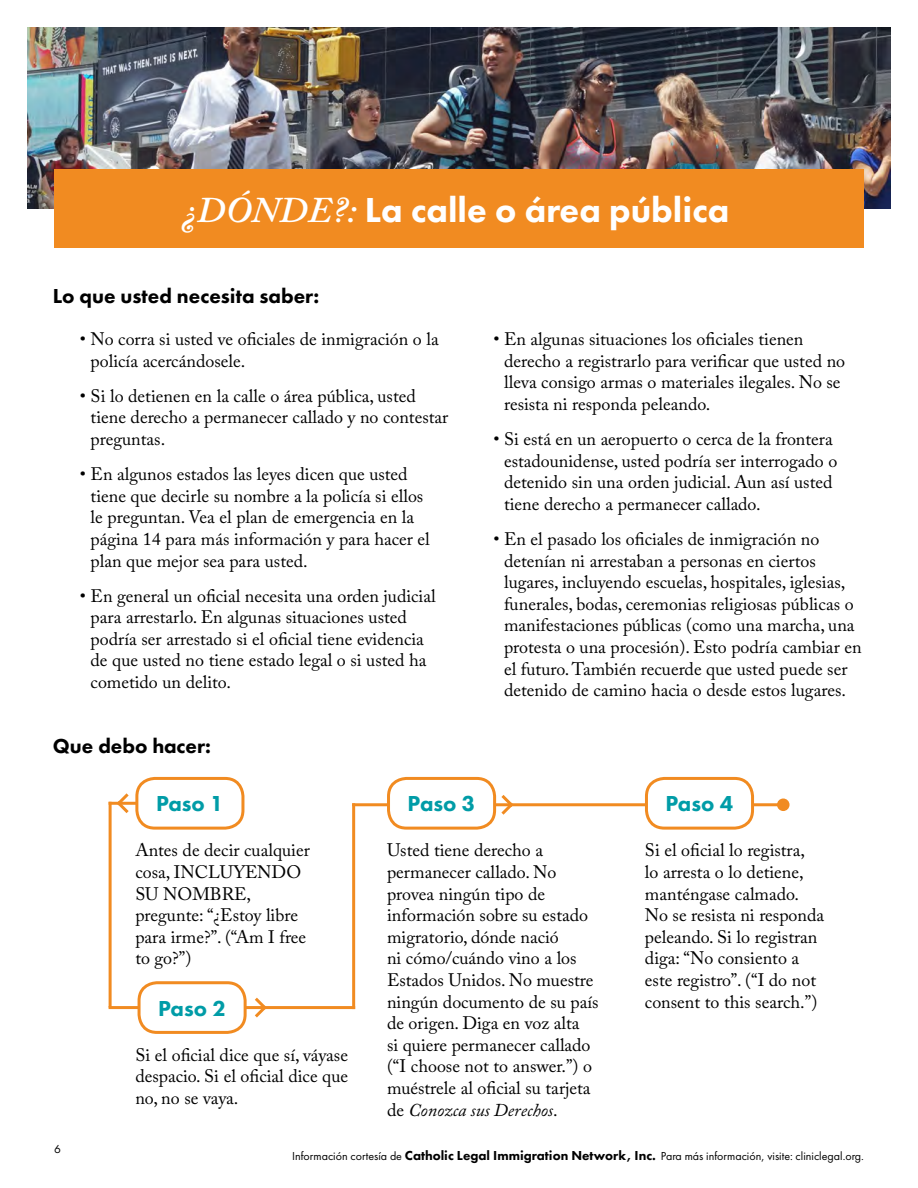
<style>
.page{position:relative;width:918px;height:1188px;background:#fff}
.page>*{position:absolute;margin:0;border:0;box-sizing:border-box;transform-origin:0 0}
.t1{font:800 36px "Futura PT";color:#fff}
.t2{font:800 22.5px "Futura PT";color:#009ca7}
.t3{font:800 21px "Futura PT";color:#000}
.t4{font:18px/21.6px "Adobe Caslon Pro";color:#000}
.t5{font:12px "Futura PT";color:#000}
.s1{font-family:"Adobe Caslon Pro";font-weight:600;font-style:italic}
.s2{font-style:italic}
.s3{font-weight:800;font-size:13.5px}
</style>
<div class="page">
<img style="left:27px;top:27px;width:864px;height:181px">
<div style="left:54px;top:169px;width:810px;height:79px;background:#f18b21"></div>
<div style="left:135px;top:777px;width:109px;height:53px;border:3px solid #f18b21;border-radius:18px"></div>
<div style="left:138px;top:981px;width:109px;height:53px;border:3px solid #f18b21;border-radius:18px"></div>
<div style="left:387px;top:777px;width:109px;height:53px;border:3px solid #f18b21;border-radius:18px"></div>
<div style="left:645px;top:777px;width:109px;height:53px;border:3px solid #f18b21;border-radius:18px"></div>
<hr style="left:109px;top:802px;width:28px;height:3px;background:#f18b21">
<svg style="left:113px;top:793px;width:19px;height:20px"></svg>
<svg style="left:498px;top:795px;width:19px;height:20px"></svg>
<svg style="left:252px;top:997px;width:18px;height:21px"></svg>
<hr style="left:109px;top:1006px;width:30px;height:3px;background:#f18b21">
<hr style="left:244px;top:1006px;width:111px;height:3px;background:#f18b21">
<hr style="left:352px;top:803px;width:37px;height:3px;background:#f18b21">
<hr style="left:494px;top:803px;width:152px;height:3px;background:#f18b21">
<hr style="left:753px;top:803px;width:30px;height:3px;background:#f18b21">
<hr style="left:352px;top:803px;width:3px;height:206px;background:#f18b21">
<hr style="left:109px;top:802px;width:3px;height:206px;background:#f18b21">
<div style="left:777px;top:799px;width:13px;height:12px;background:#f18b21;border-radius:50%"></div>
<h1 class="t1" style="left:182px;top:188px;width:549px"><span class="s1">¿DÓNDE?:</span> La calle o área pública</h1>
<p class="t3" style="left:53px;top:283px;width:268px">Lo que usted necesita saber:</p>
<p class="t4" style="left:91px;top:328px;width:350px;text-indent:-11px">• No corra si usted ve oficiales de inmigración o la policía acercándosele.</p>
<p class="t4" style="left:91px;top:385px;width:359px;text-indent:-11px">• Si lo detienen en la calle o área pública, usted tiene derecho a permanecer callado y no contestar preguntas.</p>
<p class="t4" style="left:91px;top:463px;width:341px;text-indent:-11px">• En algunos estados las leyes dicen que usted tiene que decirle su nombre a la policía si ellos le preguntan. Vea el plan de emergencia en la página 14 para más información y para hacer el plan que mejor sea para usted.</p>
<p class="t4" style="left:91px;top:585px;width:347px;text-indent:-11px">• En general un oficial necesita una orden judicial para arrestarlo. En algunas situaciones usted podría ser arrestado si el oficial tiene evidencia de que usted no tiene estado legal o si usted ha cometido un delito.</p>
<p class="t3" style="left:53px;top:733px;width:160px">Que debo hacer:</p>
<p class="t4" style="left:504px;top:328px;width:343px;text-indent:-11px">• En algunas situaciones los oficiales tienen derecho a registrarlo para verificar que usted no lleva consigo armas o materiales ilegales. No se resista ni responda peleando.</p>
<p class="t4" style="left:504px;top:428px;width:335px;text-indent:-11px">• Si está en un aeropuerto o cerca de la frontera estadounidense, usted podría ser interrogado o detenido sin una orden judicial. Aun así usted tiene derecho a permanecer callado.</p>
<p class="t4" style="left:504px;top:528px;width:359px;text-indent:-11px">• En el pasado los oficiales de inmigración no detenían ni arrestaban a personas en ciertos lugares, incluyendo escuelas, hospitales, iglesias, funerales, bodas, ceremonias religiosas públicas o manifestaciones públicas (como una marcha, una protesta o una procesión). Esto podría cambiar en el futuro. También recuerde que usted puede ser detenido de camino hacia o desde estos lugares.</p>
<p class="t5" style="left:54px;top:1142px;width:8px">6</p>
<p class="t2" style="left:156px;top:790px;width:69px">Paso 1</p>
<p class="t4" style="left:135px;top:839px;width:176px">Antes de decir cualquier cosa, INCLUYENDO<br>SU NOMBRE, pregunte: “¿Estoy libre para irme?”. (“Am I free to go?”)</p>
<p class="t2" style="left:158px;top:994px;width:69px">Paso 2</p>
<p class="t4" style="left:135px;top:1044px;width:214px;text-align:justify">Si el oficial dice que sí, váyase despacio. Si el oficial dice que no, no se vaya.</p>
<p class="t2" style="left:408px;top:790px;width:69px">Paso 3</p>
<p class="t2" style="left:666px;top:790px;width:69px">Paso 4</p>
<p class="t4" style="left:387px;top:839px;width:213px">Usted tiene derecho a permanecer callado. No provea ningún tipo de información sobre su estado migratorio, dónde nació<br>ni cómo/cuándo vino a los<br>Estados Unidos. No muestre ningún documento de su país de origen. Diga en voz alta<br>si quiere permanecer callado (“I choose not to answer.”) o muéstrele al oficial su tarjeta de <span class="s2">Conozca sus Derechos</span>.</p>
<p class="t4" style="left:645px;top:839px;width:181px">Si el oficial lo registra,<br>lo arresta o lo detiene, manténgase calmado.<br>No se resista ni responda peleando. Si lo registran diga: “No consiento a este registro”. (“I do not consent to this search.”)</p>
<p class="t5" style="left:292px;top:1149px;width:573px">Información cortesía de <span class="s3">Catholic Legal Immigration Network, Inc.</span> Para más información, visite: cliniclegal.org.</p>
</div>
